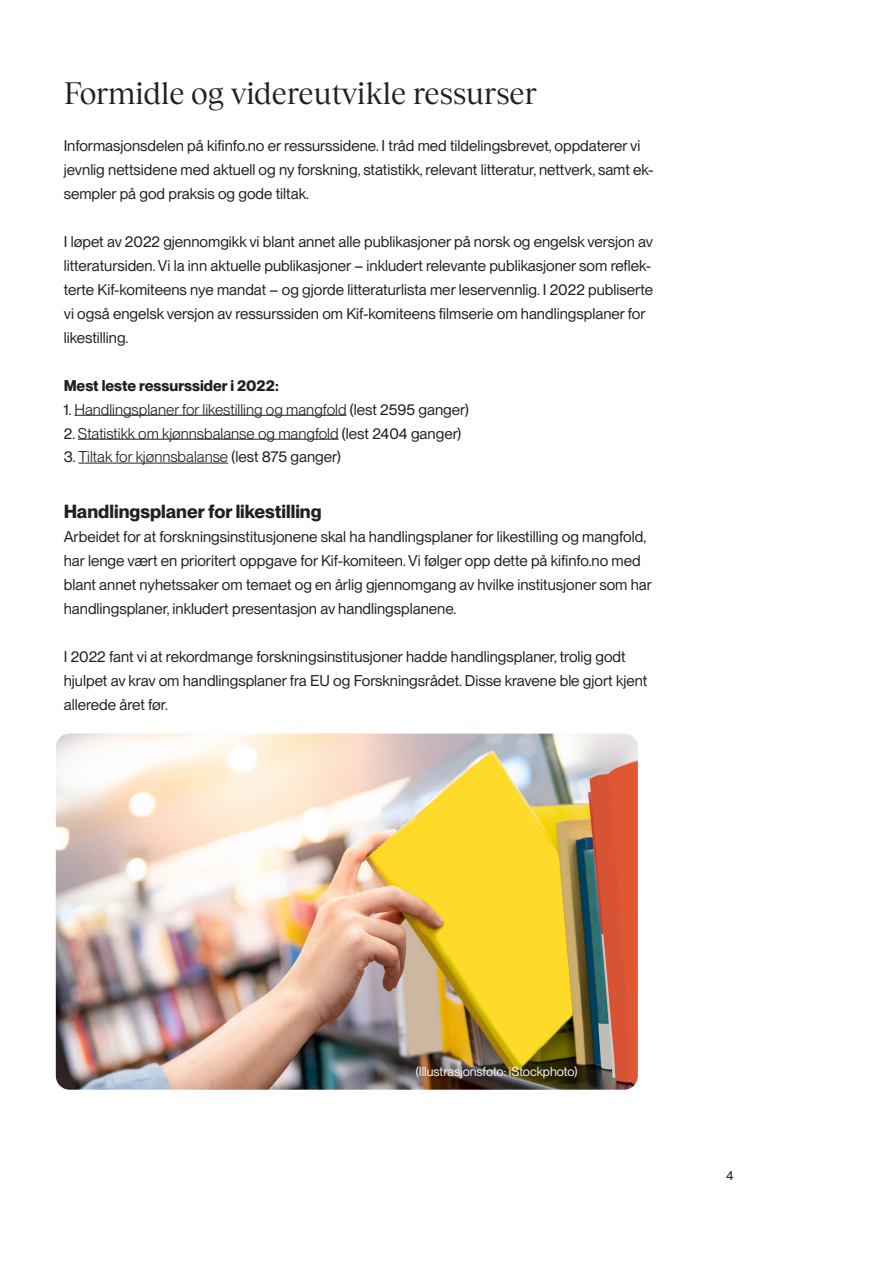
<style>
.page{position:relative;width:893px;height:1263px;background:#fff}
.page>*{position:absolute;margin:0;border:0;box-sizing:border-box;transform-origin:0 0}
.H2__20_4_24pt{font:30.6px "Tobias TRIAL";color:#231f20}
.Brødtekst__10_2_12pt{font:700 18.6px "PP Neue Montreal";color:#231f20}
.Brødtekst__10_2_12pt-2{font:15.3px/23.9px "PP Neue Montreal";color:#231f20}
.Brødtekst__10_2_12pt-3{font:15.3px "PP Neue Montreal";color:#231f20}
.Brødtekst__10_2_12pt-4{font:700 15.3px "PP Neue Montreal";color:#231f20}
.Datatekst__8_5_10pt{font:12.75px "PP Neue Montreal";color:#f5f5f6}
.Datatekst__8_5_10pt-2{font:12.75px "PP Neue Montreal";color:#231f20}
.s1{font-style:inherit}
</style>
<div class="page">
<img style="left:56px;top:733px;width:582px;height:357px">
<hr style="left:74px;top:415px;width:272px;height:1px;background:#231f20">
<hr style="left:78px;top:439px;width:261px;height:1px;background:#231f20">
<hr style="left:79px;top:463px;width:149px;height:1px;background:#231f20">
<p class="H2__20_4_24pt" style="left:64px;top:69px;width:474px">Formidle og videreutvikle ressurser</p>
<p class="Brødtekst__10_2_12pt-2" style="left:64px;top:134px;width:591px">Informasjonsdelen på kifinfo.no er ressurssidene. I tråd med tildelingsbrevet, oppdaterer vi jevnlig nettsidene med aktuell og ny forskning, statistikk, relevant litteratur, nettverk, samt ek&shy;sempler på god praksis og gode tiltak.</p>
<p class="Brødtekst__10_2_12pt-2" style="left:64px;top:230px;width:591px">I løpet av 2022 gjennomgikk vi blant annet alle publikasjoner på norsk og engelsk versjon av litteratursiden. Vi la inn aktuelle publikasjoner – inkludert relevante publikasjoner som reflek&shy;terte Kif-komiteens nye mandat – og gjorde litteraturlista mer leservennlig. I 2022 publiserte vi også engelsk versjon av ressurssiden om Kif-komiteens filmserie om handlingsplaner for likestilling.</p>
<p class="Brødtekst__10_2_12pt-4" style="left:64px;top:376px;width:216px">Mest leste ressurssider i 2022:</p>
<p class="Brødtekst__10_2_12pt-3" style="left:64px;top:400px;width:406px"><span class="s1">1.</span> Handlingsplaner for likestilling og mangfold <span class="s1">(lest 2595 ganger)</span></p>
<p class="Brødtekst__10_2_12pt-3" style="left:64px;top:424px;width:399px"><span class="s1">2.</span> Statistikk om kjønnsbalanse og mangfold <span class="s1">(lest 2404 ganger)</span></p>
<p class="Brødtekst__10_2_12pt-3" style="left:64px;top:448px;width:279px"><span class="s1">3.</span> Tiltak for kjønnsbalanse <span class="s1">(lest 875 ganger)</span></p>
<p class="Brødtekst__10_2_12pt" style="left:64px;top:500px;width:259px">Handlingsplaner for likestilling</p>
<p class="Brødtekst__10_2_12pt-2" style="left:64px;top:525px;width:590px">Arbeidet for at forskningsinstitusjonene skal ha handlingsplaner for likestilling og mangfold, har lenge vært en prioritert oppgave for Kif-komiteen. Vi følger opp dette på kifinfo.no med blant annet nyhetssaker om temaet og en årlig gjennomgang av hvilke institusjoner som har handlingsplaner, inkludert presentasjon av handlingsplanene.</p>
<p class="Brødtekst__10_2_12pt-2" style="left:64px;top:644px;width:585px">I 2022 fant vi at rekordmange forskningsinstitusjoner hadde handlingsplaner, trolig godt hjulpet av krav om handlingsplaner fra EU og Forskningsrådet. Disse kravene ble gjort kjent allerede året før.</p>
<p class="Datatekst__8_5_10pt" style="left:416px;top:1064px;width:163px">(Illustrasjonsfoto: iStockphoto)</p>
<p class="Datatekst__8_5_10pt-2" style="left:726px;top:1168px;width:9px">4</p>
</div>
